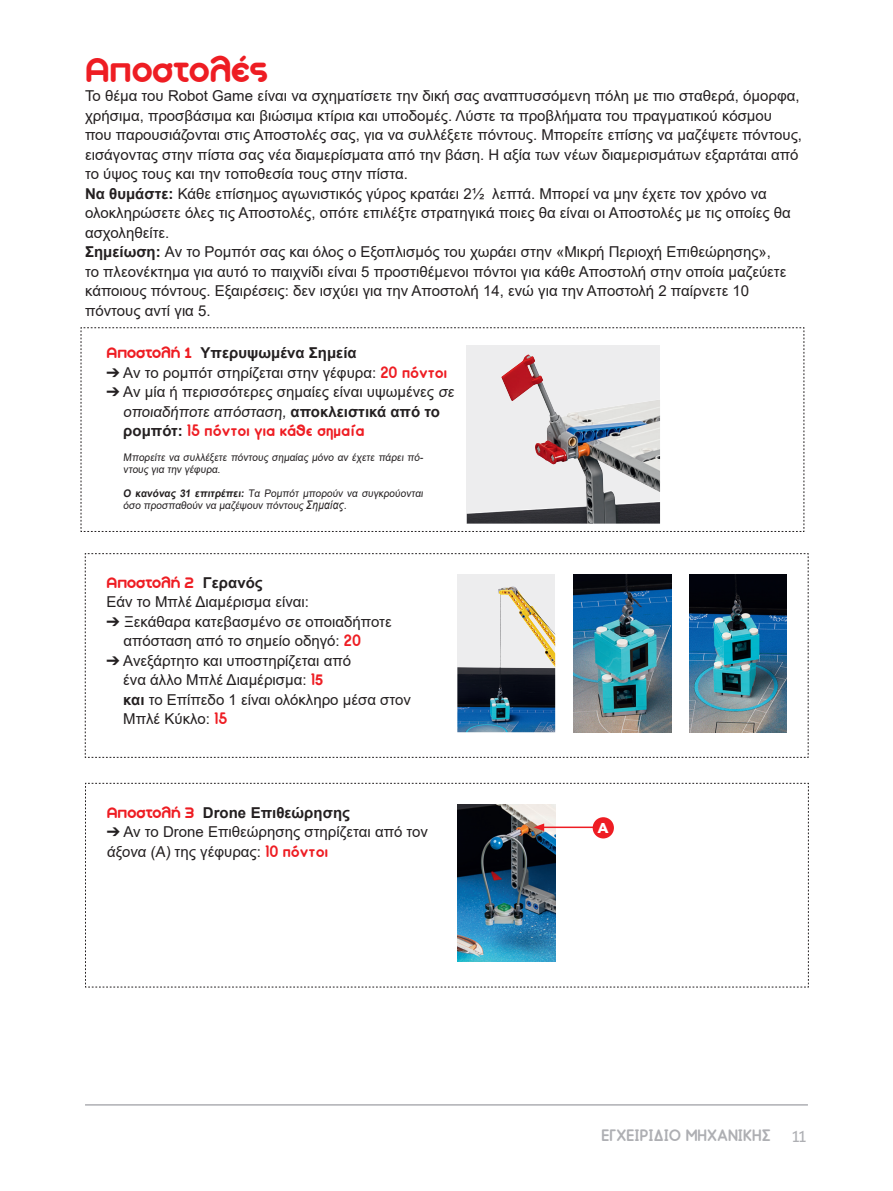
<style>
.page{position:relative;width:893px;height:1191px;background:#fff}
.page>*{position:absolute;margin:0;border:0;box-sizing:border-box;transform-origin:0 0}
.t1{font:37.5px "Aka Acid GR Soft Ice Cream";color:#ee1d23}
.t2{font:700 16.5px "Aka Acid Odin";color:#ee1d23}
.t3{font:700 16.5px "Aka Acid Odin";color:#aeafb3}
.Regular_text{font:16.5px "Aka Acid GR Soft Ice Cream";color:#ee1d23}
.Regular_text-2{font:15px/19.5px "Arial";color:#231f20}
.t4{font:700 15px "Arial";color:#231f20}
.t5{font:700 15px "Shinn RR";color:#fff}
.t6{font:10.5px/12px "Arial";color:#231f20;scale:.96 1}
.s1{font-weight:700}
.s2{font-family:"Aka Acid GR Soft Ice Cream";font-weight:400;font-size:16.5px;color:#ee1d23}
.s3{font-family:"Aka Acid Odin";font-weight:700;font-size:16.5px;color:#ee1d23}
.s4{font-family:"Arial";font-size:15px;color:#231f20}
.s5{font-family:"Aka Acid GR Soft Ice Cream";font-weight:400}
.s6{font-style:italic;font-size:11.85px}
.s7{font-family:"Arial";font-weight:700;font-size:15px;color:#231f20}
.s8{color:#fff}
.s9{font-weight:700;color:#ee1d23}
.s10{font-family:"Shinn";font-weight:400}
</style>
<div class="page">
<hr style="left:85px;top:1104px;width:723px;height:1px;background:#aeafb3">
<svg style="left:81px;top:327px;width:723px;height:205px"></svg>
<svg style="left:85px;top:553px;width:724px;height:205px"></svg>
<div style="left:467px;top:345px;width:193px;height:178px;background:#ededee"></div>
<img style="left:467px;top:354px;width:193px;height:169px">
<img style="left:457px;top:574px;width:98px;height:158px">
<img style="left:498px;top:586px;width:14px;height:33px">
<img style="left:573px;top:574px;width:98px;height:158px">
<img style="left:689px;top:574px;width:98px;height:158px">
<svg style="left:85px;top:783px;width:724px;height:204px"></svg>
<p class="t1" style="left:85px;top:51px;width:184px">Αποστολές</p>
<p class="Regular_text-2" style="left:85px;top:86px;width:718px">Το θέμα του Robot Game είναι να σχηματίσετε την δική σας αναπτυσσόμενη πόλη με πιο σταθερά, όμορφα, χρήσιμα, προσβάσιμα και βιώσιμα κτίρια και υποδομές. Λύστε τα προβλήματα του πραγματικού κόσμου που παρουσιάζονται στις Αποστολές σας, για να συλλέξετε πόντους. Μπορείτε επίσης να μαζέψετε πόντους, εισάγοντας στην πίστα σας νέα διαμερίσματα από την βάση. Η αξία των νέων διαμερισμάτων εξαρτάται από το ύψος τους και την τοποθεσία τους στην πίστα.</p>
<p class="Regular_text-2" style="left:85px;top:184px;width:707px"><span class="s1">Να θυμάστε:</span> Κάθε επίσημος αγωνιστικός γύρος κρατάει 2½ λεπτά. Μπορεί να μην έχετε τον χρόνο να ολοκληρώσετε όλες τις Αποστολές, οπότε επιλέξτε στρατηγικά ποιες θα είναι οι Αποστολές με τις οποίες θα ασχοληθείτε.</p>
<p class="Regular_text-2" style="left:85px;top:242px;width:703px"><span class="s1">Σημείωση:</span> Αν το Ρομπότ σας και όλος ο Εξοπλισμός του χωράει στην «Μικρή Περιοχή Επιθεώρησης», το πλεονέκτημα για αυτό το παιχνίδι είναι 5 προστιθέμενοι πόντοι για κάθε Αποστολή στην οποία μαζεύετε κάποιους πόντους. Εξαιρέσεις: δεν ισχύει για την Αποστολή 14, ενώ για την Αποστολή 2 παίρνετε 10 πόντους αντί για 5.</p>
<p class="t4" style="left:107px;top:342px;width:252px"><span class="s2">Αποστολή 1</span> Υπερυψωμένα Σημεία</p>
<p class="Regular_text-2" style="left:107px;top:362px;width:342px">➔ Αν το ρομπότ στηρίζεται στην γέφυρα: <span class="s3">20 πόντοι</span></p>
<p class="Regular_text-2" style="left:107px;top:382px;width:351px;text-align:center">➔ Αν μία ή περισσότερες σημαίες είναι υψωμένες σε οποιαδήποτε απόσταση, <span class="s1">αποκλειστικά από το</span></p>
<p class="t2" style="left:123px;top:421px;width:243px"><span class="s4">ρομπότ:</span> 15 πόντοι για κά<span class="s5">θ</span>ε σημαία</p>
<p class="t6" style="left:123px;top:451px;width:315px">Μπορείτε να συλλέξετε πόντους σημαίας μόνο αν έχετε πάρει πό&shy;ντους για την γέφυρα.</p>
<p class="t6" style="left:123px;top:487px;width:315px"><span class="s1">Ο κανόνας 31 επιτρέπει:</span> Τα Ρομπότ μπορούν να συγκρούονται όσο προσπαθούν να μαζέψουν πόντους <span class="s6">Ση μ αία ς .</span></p>
<p class="Regular_text" style="left:107px;top:574px;width:158px">Αποστολή 2 <span class="s7">Γερανός</span></p>
<p class="Regular_text-2" style="left:107px;top:592px;width:204px">Εάν το Μπλέ Διαμέρισμα είναι:</p>
<p class="Regular_text-2" style="left:107px;top:612px;width:287px">➔ Ξεκάθαρα κατεβασμένο σε οποιαδήποτε <span class="s8">__</span>απόσταση από το σημείο οδηγό: <span class="s3">20</span></p>
<p class="Regular_text-2" style="left:123px;top:651px;width:289px;text-indent:-17px">➔ Ανεξάρτητο και υποστηρίζεται από<br>ένα άλλο Μπλέ Διαμέρισμα: <span class="s3">1</span><span class="s9">5<br></span><span class="s1">και</span> το Επίπεδο 1 είναι ολόκληρο μέσα στον<br>Μπλέ Κύκλο: <span class="s3">15</span></p>
<p class="t4" style="left:107px;top:801px;width:245px"><span class="s2">Αποστολή 3</span> Drone Επιθεώρησης</p>
<p class="Regular_text-2" style="left:107px;top:822px;width:323px">➔ Αν το Drone Επιθεώρησης στηρίζεται από τον άξονα (Α) της γέφυρας: <span class="s3">10 πόντοι</span></p>
<p class="t5" style="left:598px;top:818px;width:11px">A</p>
<p class="t3" style="left:601px;top:1125px;width:208px">ΕΓΧΕΙΡΙΔΙΟ ΜΗΧΑΝΙΚΗΣ <span class="s10">11</span></p>
</div>
